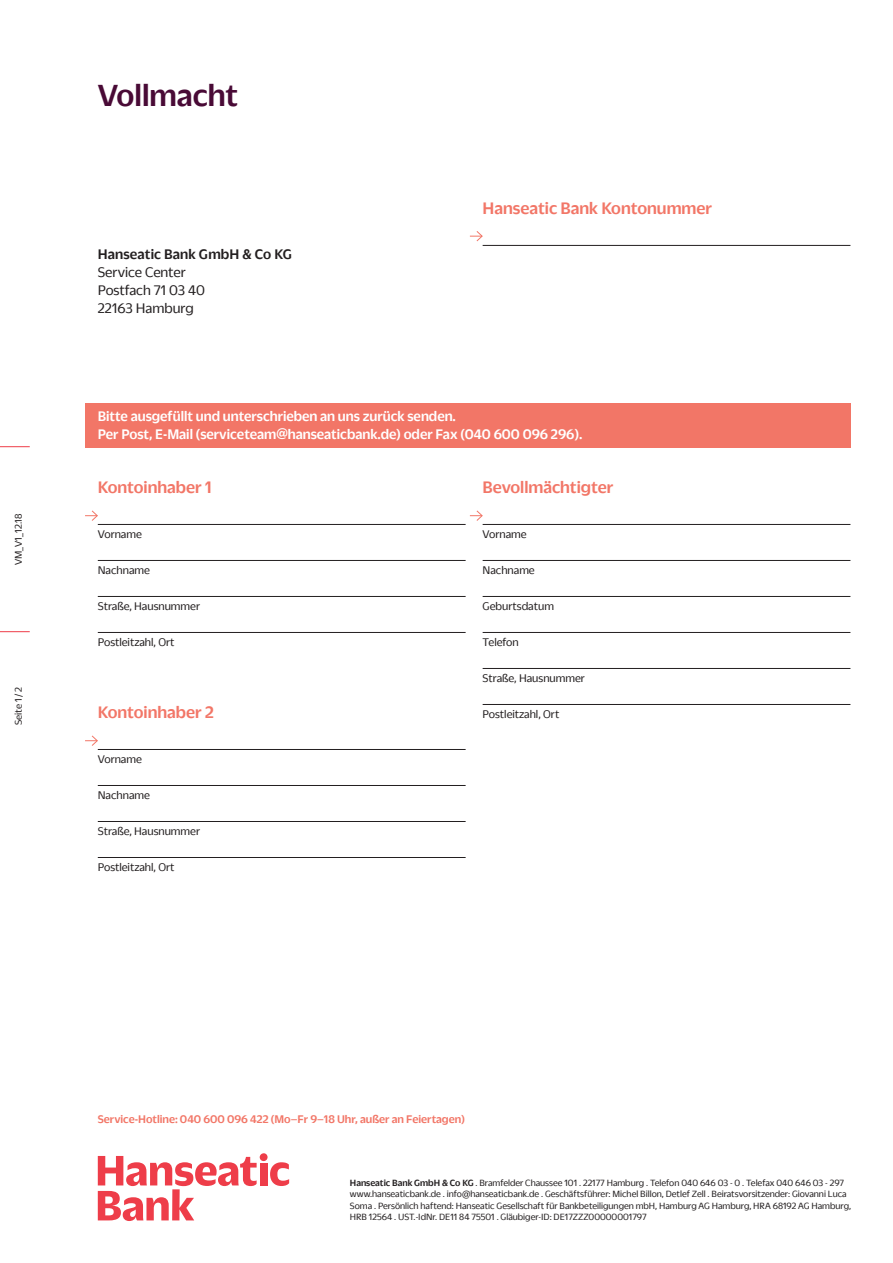
<style>
.page{position:relative;width:893px;height:1263px;background:#fff}
.page>*{position:absolute;margin:0;border:0;box-sizing:border-box;transform-origin:0 0}
.t1{font:33px "Duplicate Sans Office Med";color:#490a36}
.t2{font:18px "Duplicate Sans Office Med";color:#f27667}
.t3{font:15px/18px "Duplicate Sans Office Med";color:#fff}
.t4{font:15px/18px "Duplicate Sans Office";color:#231f20}
.t5{font:15px "Duplicate Sans Office Med";letter-spacing:.01em;color:#231f20}
.t6{font:12px "Duplicate Sans Office";color:#231f20}
.t7{font:12px "Duplicate Sans Office Med";color:#f27667}
.t8{font:10.5px "Duplicate Sans Office";color:#231f20}
.t9{font:9.75px/11.6px "Duplicate Sans Office";color:#231f20}
.s1{font-size:13.5px}
.s2{font-family:"Duplicate Sans Office Med"}
</style>
<div class="page">
<svg style="left:270px;top:1162px;width:19px;height:24px"></svg>
<div style="left:260px;top:1163px;width:7px;height:22px;background:#ee3d49"></div>
<div style="left:260px;top:1153px;width:8px;height:8px;background:#ee3d49;border-radius:50%"></div>
<svg style="left:98px;top:1156px;width:159px;height:65px"></svg>
<hr style="left:0;top:631px;width:30px;height:1px;background:#ee3d49">
<hr style="left:0;top:446px;width:30px;height:1px;background:#ee3d49">
<svg style="left:470px;top:231px;width:13px;height:11px"></svg>
<hr style="left:483px;top:245px;width:367px;height:1px;background:#231f20">
<svg style="left:85px;top:510px;width:13px;height:11px"></svg>
<hr style="left:98px;top:524px;width:368px;height:1px;background:#231f20">
<hr style="left:98px;top:560px;width:368px;height:1px;background:#231f20">
<hr style="left:98px;top:596px;width:368px;height:1px;background:#231f20">
<hr style="left:98px;top:632px;width:368px;height:1px;background:#231f20">
<svg style="left:85px;top:735px;width:13px;height:11px"></svg>
<hr style="left:98px;top:749px;width:368px;height:1px;background:#231f20">
<hr style="left:98px;top:785px;width:368px;height:1px;background:#231f20">
<hr style="left:98px;top:821px;width:368px;height:1px;background:#231f20">
<hr style="left:98px;top:857px;width:368px;height:1px;background:#231f20">
<svg style="left:470px;top:510px;width:13px;height:11px"></svg>
<hr style="left:483px;top:524px;width:367px;height:1px;background:#231f20">
<hr style="left:483px;top:560px;width:367px;height:1px;background:#231f20">
<hr style="left:483px;top:596px;width:367px;height:1px;background:#231f20">
<hr style="left:483px;top:632px;width:367px;height:1px;background:#231f20">
<hr style="left:483px;top:668px;width:367px;height:1px;background:#231f20">
<hr style="left:483px;top:704px;width:367px;height:1px;background:#231f20">
<div style="left:85px;top:403px;width:765px;height:45px;background:#f27667"></div>
<p class="t8" style="left:12px;top:565px;width:53px;rotate:-90deg">VM_V1_12.18</p>
<p class="t8" style="left:12px;top:725px;width:40px;rotate:-90deg">Seite 1 / 2</p>
<h1 class="t1" style="left:98px;top:73px;width:142px">Vollmacht</h1>
<h3 class="t5" style="left:98px;top:244px;width:196px">Hanseatic Bank GmbH &amp; Co KG</h3>
<h3 class="t4" style="left:98px;top:262px;width:109px">Service Center<br>Postfach 71 03 40<br>22163 Hamburg</h3>
<h2 class="t2" style="left:483px;top:196px;width:231px">Hanseatic Bank Kontonummer</h2>
<h3 class="t3" style="left:98px;top:406px;width:486px">Bitte ausgefüllt und unterschrieben an uns zurück senden.<br>Per Post, E-Mail (serviceteam<span class="s1">@</span>hanseaticbank.de) oder Fax (040 600 096 296).</h3>
<h2 class="t2" style="left:98px;top:475px;width:115px">Kontoinhaber 1</h2>
<p class="t6" style="left:98px;top:526px;width:46px">Vorname</p>
<p class="t6" style="left:98px;top:562px;width:54px">Nachname</p>
<p class="t6" style="left:98px;top:598px;width:104px">Straße, Hausnummer</p>
<p class="t6" style="left:98px;top:634px;width:78px">Postleitzahl, Ort</p>
<h2 class="t2" style="left:98px;top:700px;width:118px">Kontoinhaber 2</h2>
<p class="t6" style="left:98px;top:751px;width:46px">Vorname</p>
<p class="t6" style="left:98px;top:787px;width:54px">Nachname</p>
<p class="t6" style="left:98px;top:823px;width:104px">Straße, Hausnummer</p>
<p class="t6" style="left:98px;top:859px;width:78px">Postleitzahl, Ort</p>
<h2 class="t2" style="left:483px;top:475px;width:132px">Bevollmächtigter</h2>
<p class="t6" style="left:483px;top:526px;width:46px">Vorname</p>
<p class="t6" style="left:483px;top:562px;width:54px">Nachname</p>
<p class="t6" style="left:483px;top:598px;width:73px">Geburtsdatum</p>
<p class="t6" style="left:483px;top:634px;width:38px">Telefon</p>
<p class="t6" style="left:483px;top:670px;width:104px">Straße, Hausnummer</p>
<p class="t6" style="left:483px;top:706px;width:78px">Postleitzahl, Ort</p>
<p class="t7" style="left:98px;top:1111px;width:369px">Service-Hotline: 040 600 096 422 (Mo–Fr 9–18 Uhr, außer an Feiertagen)</p>
<p class="t9" style="left:350px;top:1176px;width:503px"><span class="s2">Hanseatic Bank GmbH &amp; Co KG</span> . Bramfelder Chaussee 101 . 22177 Hamburg . Telefon 040 646 03 - 0 . Telefax 040 646 03 - 297 www.hanseaticbank.de . info@hanseaticbank.de . Geschäfts führer: Michel Billon, Detlef Zell . Beiratsvorsitzender: Giovanni Luca Soma . Persönlich haftend: Hanseatic Gesellschaft für Bankbeteiligungen mbH, Hamburg AG Hamburg, HRA 68192 AG Hamburg, HRB 12564 . UST.-IdNr. DE11 84 75501 . Gläubiger-ID: DE17ZZZ00000001797</p>
</div>
